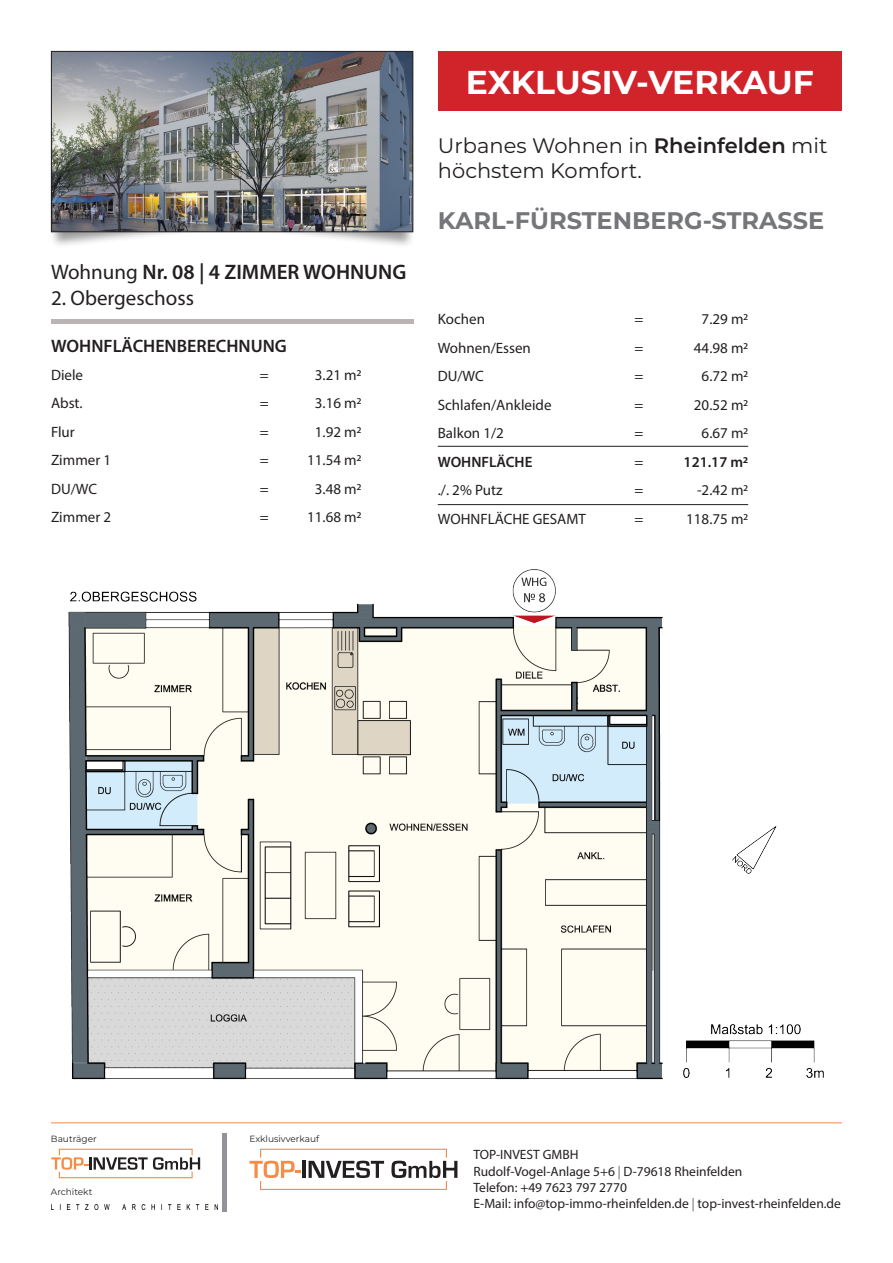
<style>
.page{position:relative;width:893px;height:1263px;background:#fff}
.page>*{position:absolute;margin:0;border:0;box-sizing:border-box;transform-origin:0 0}
.t1{font:700 33px "Montserrat";letter-spacing:-.005em;color:#fff}
.t2{font:700 24px "Montserrat";color:#757679}
.t3{font:21px/25.2px "Montserrat";color:#231f20}
.t4{font:600 21px "Myriad Pro";color:#231f20}
.t5{font:21px "Myriad Pro";color:#231f20}
.t6{font:600 18px "Myriad Pro";color:#231f20}
.t7{font:15px "Myriad Pro";color:#231f20}
.t8{font:600 15px "Myriad Pro";color:#231f20}
.t9{font:13.5px/16.2px "Myriad Pro";color:#231f20}
.t10{font:9px "Montserrat";color:#231f20}
.s1{font-weight:400}
.s2{font-weight:600}
.s3{font-weight:300}
</style>
<div class="page">
<div style="left:49px;top:173px;width:366px;height:76px;background:#231f20;opacity:.45"></div>
<img style="left:53px;top:53px;width:358px;height:177px">
<div style="left:51px;top:51px;width:362px;height:181px;border:1px solid #231f20"></div>
<div style="left:438px;top:51px;width:404px;height:60px;background:#d1232a"></div>
<svg style="left:51px;top:1148px;width:149px;height:31px"></svg>
<hr style="left:223px;top:1133px;width:4px;height:79px;background:#939298">
<hr style="left:51px;top:1122px;width:791px;height:1px;background:#f68c45">
<svg style="left:250px;top:1148px;width:207px;height:42px"></svg>
<img style="left:51px;top:1205px;width:166px;height:4px">
<hr style="left:438px;top:446px;width:310px;height:1px;background:#231f20">
<hr style="left:438px;top:504px;width:310px;height:1px;background:#231f20">
<div style="left:51px;top:319px;width:363px;height:5px;background:#bab5b4"></div>
<img style="left:68px;top:570px;width:756px;height:510px">
<p class="t4" style="left:51px;top:259px;width:357px"><span class="s1">Wohnung</span> Nr. 08 | 4 ZIMMER WOHNUNG</p>
<p class="t5" style="left:51px;top:285px;width:145px">2. Obergeschoss</p>
<p class="t6" style="left:51px;top:334px;width:237px">WOHNFLÄCHENBERECHNUNG</p>
<p class="t7" style="left:51px;top:365px;width:34px">Diele</p>
<p class="t7" style="left:260px;top:365px;width:10px">=</p>
<p class="t7" style="left:315px;top:365px;width:48px">3.21 m2</p>
<p class="t7" style="left:51px;top:394px;width:33px">Abst.</p>
<p class="t7" style="left:260px;top:394px;width:10px">=</p>
<p class="t7" style="left:315px;top:394px;width:48px">3.16 m2</p>
<p class="t7" style="left:51px;top:422px;width:25px">Flur</p>
<p class="t7" style="left:260px;top:422px;width:10px">=</p>
<p class="t7" style="left:315px;top:422px;width:48px">1.92 m2</p>
<p class="t7" style="left:51px;top:451px;width:62px">Zimmer 1</p>
<p class="t7" style="left:260px;top:451px;width:10px">=</p>
<p class="t7" style="left:307px;top:451px;width:56px">11.54 m2</p>
<p class="t7" style="left:51px;top:479px;width:48px">DU/WC</p>
<p class="t7" style="left:260px;top:479px;width:10px">=</p>
<p class="t7" style="left:315px;top:479px;width:48px">3.48 m2</p>
<p class="t7" style="left:51px;top:508px;width:62px">Zimmer 2</p>
<p class="t7" style="left:260px;top:508px;width:10px">=</p>
<p class="t7" style="left:307px;top:508px;width:56px">11.68 m2</p>
<h1 class="t1" style="left:466px;top:58px;width:349px">EXKLUSIV-VERKAUF</h1>
<h3 class="t3" style="left:438px;top:132px;width:391px">Urbanes Wohnen in <span class="s2">Rheinfelden</span> mit höchstem Komfort.</h3>
<h2 class="t2" style="left:438px;top:203px;width:388px">KARL-FÜRSTENBERG-STRASSE</h2>
<p class="t7" style="left:438px;top:310px;width:49px">Kochen</p>
<p class="t7" style="left:634px;top:310px;width:10px">=</p>
<p class="t7" style="left:702px;top:310px;width:48px">7.29 m2</p>
<p class="t7" style="left:438px;top:339px;width:95px">Wohnen/Essen</p>
<p class="t7" style="left:634px;top:339px;width:10px">=</p>
<p class="t7" style="left:694px;top:339px;width:56px">44.98 m2</p>
<p class="t7" style="left:438px;top:367px;width:48px">DU/WC</p>
<p class="t7" style="left:634px;top:367px;width:10px">=</p>
<p class="t7" style="left:702px;top:367px;width:48px">6.72 m2</p>
<p class="t7" style="left:438px;top:396px;width:115px">Schlafen/Ankleide</p>
<p class="t7" style="left:634px;top:396px;width:10px">=</p>
<p class="t7" style="left:694px;top:396px;width:56px">20.52 m2</p>
<p class="t7" style="left:438px;top:424px;width:68px">Balkon 1/2</p>
<p class="t7" style="left:634px;top:424px;width:10px">=</p>
<p class="t7" style="left:702px;top:424px;width:48px">6.67 m2</p>
<p class="t8" style="left:438px;top:452px;width:96px">WOHNFLÄCHE</p>
<p class="t7" style="left:634px;top:453px;width:10px">=</p>
<p class="t8" style="left:684px;top:452px;width:66px">121.17 m2</p>
<p class="t7" style="left:438px;top:481px;width:66px">./. 2% Putz</p>
<p class="t7" style="left:634px;top:481px;width:10px">=</p>
<p class="t7" style="left:697px;top:481px;width:53px">-2.42 m2</p>
<p class="t7" style="left:438px;top:510px;width:150px">WOHNFLÄCHE GESAMT</p>
<p class="t7" style="left:634px;top:510px;width:10px">=</p>
<p class="t7" style="left:686px;top:510px;width:63px">118.75 m2</p>
<p class="t10" style="left:51px;top:1132px;width:47px">Bauträger</p>
<p class="t10" style="left:250px;top:1132px;width:71px">Exklusivverkauf</p>
<p class="t10" style="left:51px;top:1185px;width:43px">Architekt</p>
<p class="t9" style="left:474px;top:1146px;width:369px">TOP-INVEST GMBH<br>Rudolf-Vogel-Anlage 5+6 <span class="s3">|</span> D-79618 Rheinfelden<br>Telefon: +49 7623 797 2770<br>E-Mail: info@top-immo-rheinfelden.de <span class="s3">|</span> top-invest-rheinfelden.de</p>
</div>
